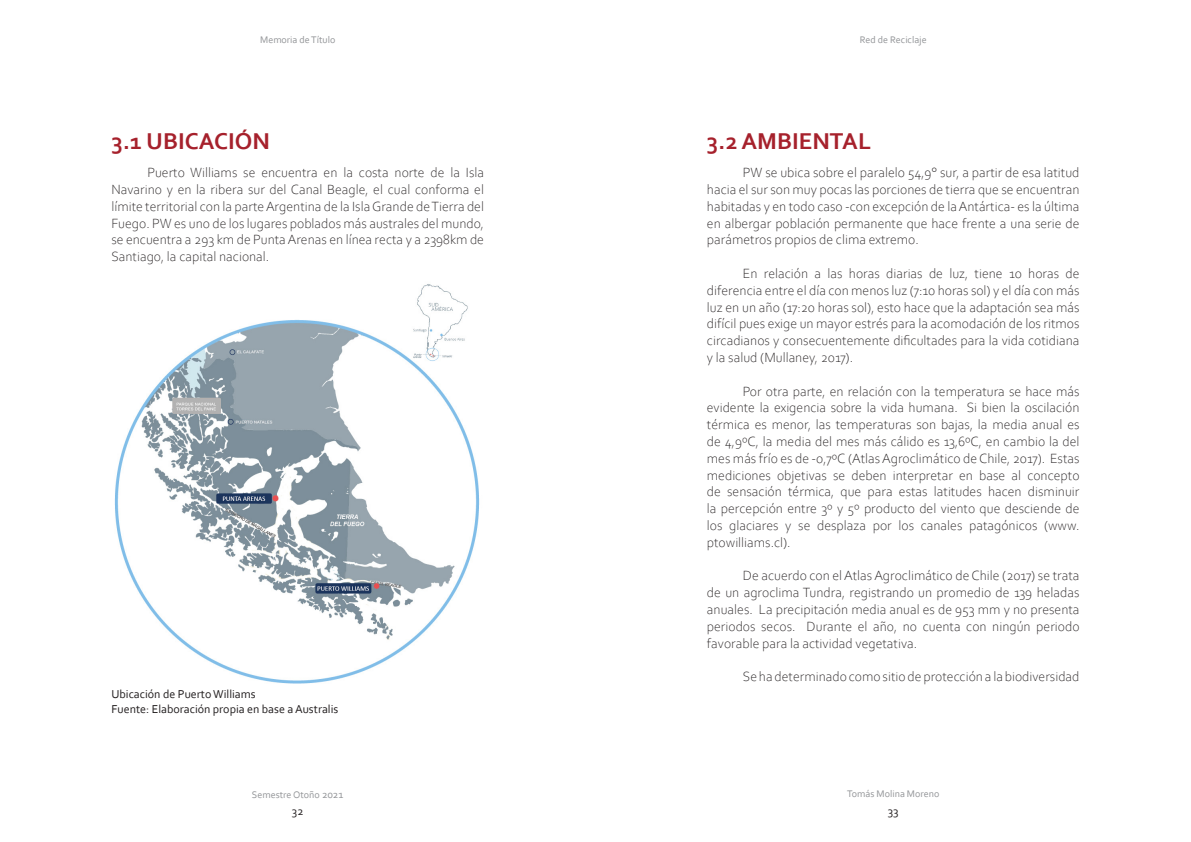
<style>
.page{position:relative;width:1191px;height:842px;background:#fff}
.page>*{position:absolute;margin:0;border:0;box-sizing:border-box;transform-origin:0 0}
.t1{font:700 24px "Corbel";color:#a6212c}
.t2{font:300 14px/16.8px "Corbel";color:#231f20;text-align:justify}
.t3{font:12px "Corbel";color:#231f20}
.t4{font:10px "Corbel";color:#939598}
.s1{font-size:11px}
</style>
<div class="page">
<img style="left:114px;top:284px;width:366px;height:400px">
<p class="t4" style="left:260px;top:34px;width:77px">Memoria de Título</p>
<p class="t1" style="left:111px;top:126px;width:160px">3.1 UBICACIÓN</p>
<p class="t2" style="left:111px;top:164px;width:374px;text-indent:36px">Puerto Williams se encuentra en la costa norte de la Isla Navarino y en la ribera sur del Canal Beagle, el cual conforma el límite territorial con la parte Argentina de la Isla Grande de Tierra del Fuego. PW es uno de los lugares poblados más australes del mundo, se encuentra a 293 km de Punta Arenas en línea recta y a 2398km de Santiago, la capital nacional.</p>
<p class="t3" style="left:111px;top:687px;width:146px">Ubicación de Puerto Williams</p>
<p class="t3" style="left:111px;top:701px;width:228px">Fuente: Elaboración propia en base a Australis</p>
<p class="t4" style="left:860px;top:34px;width:68px">Red de Reciclaje</p>
<p class="t1" style="left:707px;top:126px;width:165px">3.2 AMBIENTAL</p>
<p class="t2" style="left:707px;top:164px;width:374px;text-indent:36px">PW se ubica sobre el paralelo 54,9° sur, a partir de esa latitud hacia el sur son muy pocas las porciones de tierra que se encuentran habitadas y en todo caso -con excepción de la Antártica- es la última en albergar población permanente que hace frente a una serie de parámetros propios de clima extremo.</p>
<p class="t2" style="left:707px;top:264px;width:374px;text-indent:36px">En relación a las horas diarias de luz, tiene 10 horas de diferencia entre el día con menos luz (7:10 horas sol) y el día con más luz en un año (17:20 horas sol), esto hace que la adaptación sea más difícil pues exige un mayor estrés para la acomodación de los ritmos circadianos y consecuentemente dificultades para la vida cotidiana y la salud (Mullaney, 2017).</p>
<p class="t2" style="left:707px;top:382px;width:374px;text-indent:36px">Por otra parte, en relación con la temperatura se hace más evidente la exigencia sobre la vida humana. Si bien la oscilación térmica es menor, las temperaturas son bajas, la media anual es de 4,9ºC, la media del mes más cálido es 13,6ºC, en cambio la del mes más frío es de -0,7ºC (Atlas Agroclimático de Chile, 2017). Estas mediciones objetivas se deben interpretar en base al concepto de sensación térmica, que para estas latitudes hacen disminuir la percepción entre 3º y 5º producto del viento que desciende de los glaciares y se desplaza por los canales patagónicos (www. ptowilliams.cl).</p>
<p class="t2" style="left:707px;top:567px;width:374px;text-indent:36px">De acuerdo con el Atlas Agroclimático de Chile (2017) se trata de un agroclima Tundra, registrando un promedio de 139 heladas anuales. La precipitación media anual es de 953 mm y no presenta periodos secos. Durante el año, no cuenta con ningún periodo favorable para la actividad vegetativa.</p>
<p class="t2" style="left:743px;top:668px;width:338px">Se ha determinado como sitio de protección a la biodiversidad</p>
<p class="t4" style="left:252px;top:789px;width:93px">Semestre Otoño <span class="s1">2021</span></p>
<p class="t4" style="left:847px;top:788px;width:94px">Tomás Molina Moreno</p>
<p class="t3" style="left:292px;top:803px;width:13px">32</p>
<p class="t3" style="left:887px;top:803px;width:12px">33</p>
</div>
